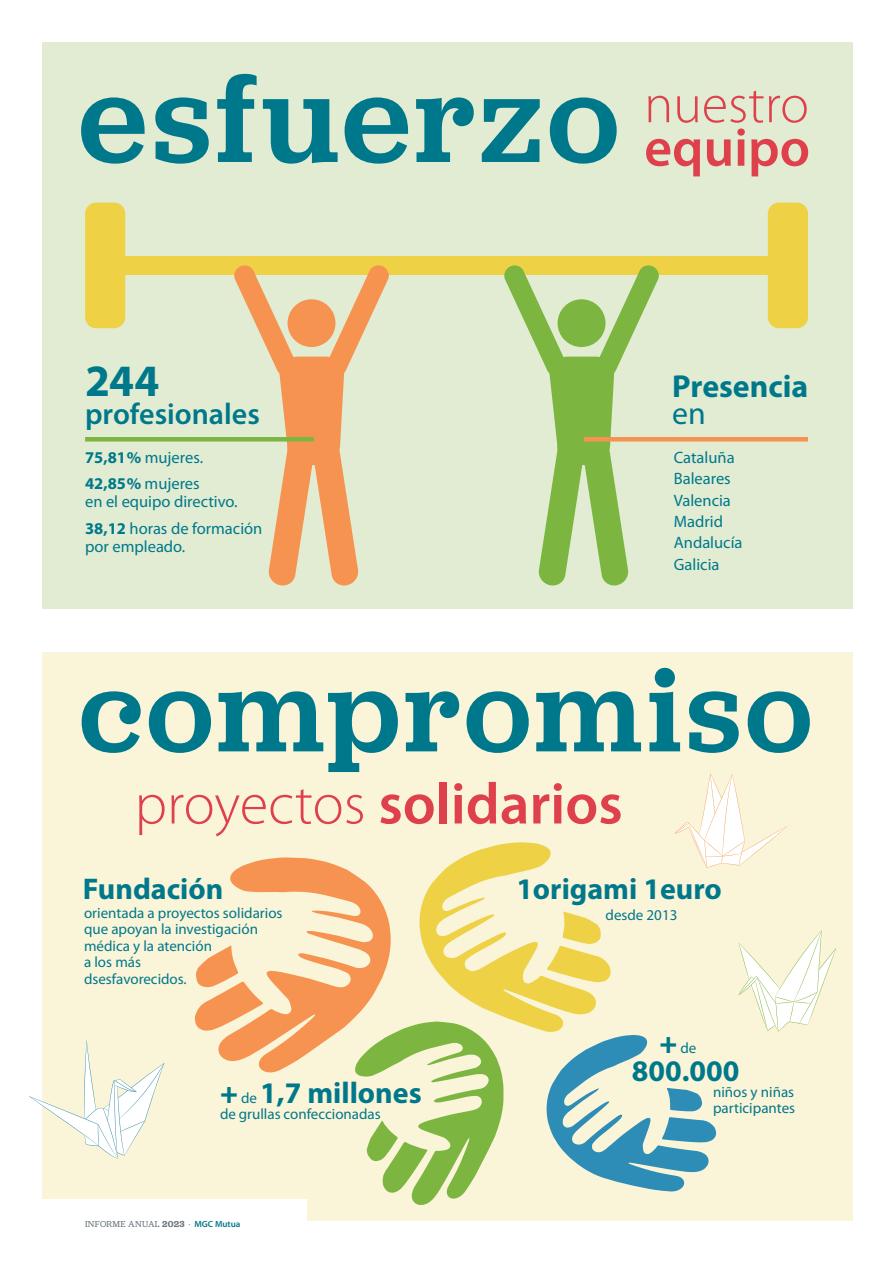
<style>
.page{position:relative;width:893px;height:1263px;background:#fff}
.page>*{position:absolute;margin:0;border:0;box-sizing:border-box;transform-origin:0 0}
.t1{font:500 129px "Jubilat";letter-spacing:.035em;color:#00788b}
.t2{font:500 120px "Jubilat";letter-spacing:.035em;color:#00788b}
.t3{font:600 58.5px "Myriad Pro";color:#df414c}
.t4{font:300 54px "Myriad Pro";color:#df414c}
.t5{font:600 54px "Myriad Pro";color:#df414c}
.t6{font:700 45px "Myriad Pro";color:#00788b}
.t7{font:700 31.8px "Myriad Pro";color:#00788b}
.t8{font:31.8px "Myriad Pro";color:#00788b}
.t9{font:700 30px "Myriad Pro";color:#00788b}
.t10{font:600 30px "Myriad Pro";color:#00788b}
.t11{font:16.5px "Myriad Pro";color:#00788b}
.t12{font:15px/16.5px "Myriad Pro";color:#00788b}
.t13{font:9px "Jubilat";letter-spacing:.03em;color:#6a747b}
.s1{font-weight:700}
.s2{font-weight:300}
.s3{font-weight:900}
.s4{font-weight:400;font-size:15px}
.s5{font-weight:600}
.s6{font-family:"Myriad Pro"}
.s7{font-family:"Myriad Pro";font-weight:600;color:#00788b}
.s8{font-weight:900;font-size:30px}
</style>
<div class="page">
<div style="left:43px;top:652px;width:810px;height:568px;background:#faf4d8"></div>
<div style="left:43px;top:43px;width:810px;height:566px;background:#e1ecd2"></div>
<div style="left:85px;top:203px;width:40px;height:125px;background:#eed145;border-radius:11px"></div>
<div style="left:768px;top:203px;width:40px;height:125px;background:#eed145;border-radius:11px"></div>
<div style="left:115px;top:256px;width:653px;height:19px;background:#eed145"></div>
<svg style="left:233px;top:265px;width:156px;height:321px"></svg>
<svg style="left:504px;top:265px;width:156px;height:321px"></svg>
<hr style="left:584px;top:437px;width:224px;height:4px;background:#f69350">
<svg style="left:29px;top:1039px;width:135px;height:120px"></svg>
<svg style="left:195px;top:773px;width:641px;height:433px"></svg>
<hr style="left:85px;top:437px;width:229px;height:4px;background:#7cb641">
<div style="left:0;top:1200px;width:306px;height:63px;background:#fff"></div>
<p class="t1" style="left:79px;top:35px;width:542px">esfuerzo</p>
<p class="t4" style="left:644px;top:75px;width:166px">nuestro</p>
<p class="t5" style="left:644px;top:118px;width:167px">equipo</p>
<p class="t6" style="left:85px;top:356px;width:76px">244</p>
<p class="t10" style="left:85px;top:398px;width:176px">profesionales</p>
<p class="t11" style="left:85px;top:448px;width:120px"><span class="s1">75,81 %</span> mujeres.</p>
<p class="t11" style="left:85px;top:475px;width:116px"><span class="s1">42,85 %</span> mujeres</p>
<p class="t11" style="left:85px;top:493px;width:154px">en el equipo directivo.</p>
<p class="t11" style="left:85px;top:519px;width:179px"><span class="s1">38,12</span> horas de formación</p>
<p class="t11" style="left:85px;top:537px;width:102px">por empleado.</p>
<p class="t7" style="left:672px;top:369px;width:138px">Presencia</p>
<p class="t8" style="left:672px;top:396px;width:35px">en</p>
<p class="t11" style="left:674px;top:448px;width:62px">Cataluña</p>
<p class="t11" style="left:674px;top:470px;width:59px">Baleares</p>
<p class="t11" style="left:674px;top:491px;width:59px">Valencia</p>
<p class="t11" style="left:674px;top:512px;width:51px">Madrid</p>
<p class="t11" style="left:674px;top:534px;width:70px">Andalucía</p>
<p class="t11" style="left:674px;top:555px;width:47px">Galicia</p>
<p class="t2" style="left:79px;top:633px;width:734px">compromiso</p>
<p class="t3" style="left:135px;top:771px;width:489px"><span class="s2">proyectos</span> solidarios</p>
<p class="t9" style="left:83px;top:872px;width:142px">Fundación</p>
<p class="t12" style="left:84px;top:905px;width:200px">orientada a proyectos solidarios que apoyan la investigación médica y la atención</p>
<p class="t12" style="left:84px;top:954px;width:58px">a los más</p>
<p class="t12" style="left:84px;top:971px;width:104px">dsesfavorecidos.</p>
<p class="t9" style="left:220px;top:1076px;width:203px"><span class="s3">+</span> <span class="s4">de</span> 1,7 millones</p>
<p class="t12" style="left:220px;top:1106px;width:162px">de grullas confeccionadas</p>
<p class="t13" style="left:85px;top:1218px;width:157px">INFORME ANUAL <span class="s5">2023</span> <span class="s6">·</span> <span class="s7">MGC Mutua</span></p>
<p class="t9" style="left:516px;top:872px;width:207px">1origami 1euro</p>
<p class="t12" style="left:605px;top:907px;width:73px">desde 2013</p>
<p class="t12" style="left:659px;top:1040px;width:39px"><span class="s8">+</span> de</p>
<p class="t9" style="left:632px;top:1054px;width:109px">800.000</p>
<p class="t12" style="left:713px;top:1084px;width:83px">niños y niñas</p>
<p class="t12" style="left:713px;top:1100px;width:84px">participantes</p>
</div>
